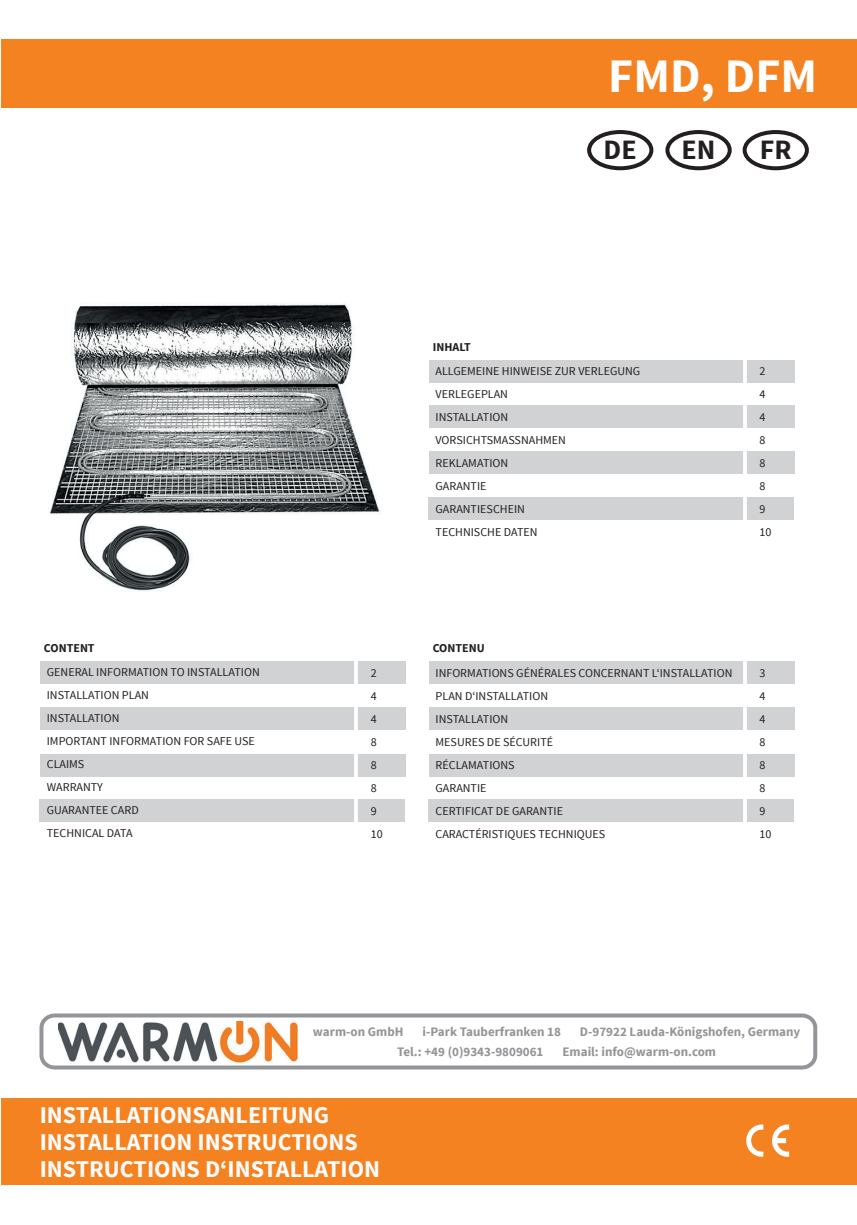
<style>
.page{position:relative;width:857px;height:1225px;background:#fff}
.page>*{position:absolute;margin:0;border:0;box-sizing:border-box;transform-origin:0 0}
.t1{font:700 48px "Source Sans Pro";color:#fff}
.t2{font:700 28px "Source Sans Pro";color:#231f20}
.t3{font:700 24px "Source Sans Pro";color:#fcfcfc}
.t4{font:700 13px "Source Sans Pro";color:#939598}
.t5{font:12px/23px "Source Sans Pro";color:#231f20}
.t6{font:700 12px "Source Sans Pro";color:#231f20}
</style>
<div class="page">
<div style="left:429px;top:360px;width:364px;height:22px;background:#d1d2d4"></div>
<div style="left:429px;top:405px;width:364px;height:22px;background:#d1d2d4"></div>
<div style="left:429px;top:451px;width:364px;height:22px;background:#d1d2d4"></div>
<div style="left:428px;top:497px;width:365px;height:22px;background:#d1d2d4"></div>
<div style="left:1px;top:1098px;width:855px;height:87px;background:#f58220"></div>
<div style="left:1px;top:40px;width:855px;height:68px;background:#f58220"></div>
<svg style="left:746px;top:1124px;width:17px;height:32px"></svg>
<svg style="left:772px;top:1124px;width:16px;height:32px"></svg>
<div style="left:40px;top:662px;width:365px;height:22px;background:#d1d2d4"></div>
<div style="left:40px;top:707px;width:365px;height:22px;background:#d1d2d4"></div>
<div style="left:40px;top:754px;width:365px;height:22px;background:#d1d2d4"></div>
<div style="left:39px;top:800px;width:365px;height:22px;background:#d1d2d4"></div>
<hr style="left:354px;top:659px;width:3px;height:179px;background:#fff">
<div style="left:429px;top:662px;width:364px;height:22px;background:#d1d2d4"></div>
<div style="left:429px;top:707px;width:364px;height:22px;background:#d1d2d4"></div>
<div style="left:429px;top:754px;width:364px;height:22px;background:#d1d2d4"></div>
<div style="left:428px;top:800px;width:365px;height:22px;background:#d1d2d4"></div>
<hr style="left:742px;top:341px;width:4px;height:500px;background:#fff">
<img style="left:50px;top:304px;width:330px;height:287px">
<div style="left:586px;top:130px;width:67px;height:40px;border:4px solid #231f20;border-radius:50%"></div>
<div style="left:665px;top:130px;width:66px;height:40px;border:4px solid #231f20;border-radius:50%"></div>
<div style="left:742px;top:130px;width:66px;height:40px;border:4px solid #231f20;border-radius:50%"></div>
<div style="left:39px;top:1013px;width:777px;height:56px;border:4px solid #939598;border-radius:13px"></div>
<img style="left:58px;top:1021px;width:239px;height:42px">
<h1 class="t1" style="left:608px;top:45px;width:210px">FMD, DFM</h1>
<h2 class="t2" style="left:603px;top:132px;width:35px">DE</h2>
<h2 class="t2" style="left:681px;top:132px;width:35px">EN</h2>
<h2 class="t2" style="left:759px;top:132px;width:33px">FR</h2>
<p class="t6" style="left:44px;top:640px;width:52px">CONTENT</p>
<p class="t5" style="left:47px;top:661px;width:214px">GENERAL INFORMATION TO INSTALLATION<br>INSTALLATION PLAN<br>INSTALLATION<br>IMPORTANT INFORMATION FOR SAFE USE<br>CLAIMS<br>WARRANTY<br>GUARANTEE CARD<br>TECHNICAL DATA</p>
<p class="t5" style="left:370px;top:661px;width:13px">2<br>4<br>4<br>8<br>8<br>8<br>9<br>10</p>
<p class="t6" style="left:432px;top:339px;width:40px">INHALT</p>
<p class="t5" style="left:435px;top:359px;width:206px">ALLGEMEINE HINWEISE ZUR VERLEGUNG<br>VERLEGEPLAN<br>INSTALLATION<br>VORSICHTSMASSNAHMEN<br>REKLAMATION<br>GARANTIE<br>GARANTIESCHEIN<br>TECHNISCHE DATEN</p>
<p class="t5" style="left:759px;top:359px;width:13px">2<br>4<br>4<br>8<br>8<br>8<br>9<br>10</p>
<p class="t6" style="left:432px;top:640px;width:53px">CONTENU</p>
<p class="t5" style="left:435px;top:662px;width:298px">INFORMATIONS GÉNÉRALES CONCERNANT L‘INSTALLATION<br>PLAN D‘INSTALLATION<br>INSTALLATION<br>MESURES DE SÉCURITÉ<br>RÉCLAMATIONS<br>GARANTIE<br>CERTIFICAT DE GARANTIE<br>CARACTÉRISTIQUES TECHNIQUES</p>
<p class="t5" style="left:759px;top:662px;width:13px">3<br>4<br>4<br>8<br>8<br>8<br>9<br>10</p>
<p class="t4" style="left:313px;top:1023px;width:92px">warm-on GmbH</p>
<p class="t4" style="left:422px;top:1023px;width:140px">i-Park Tauberfranken 18</p>
<p class="t4" style="left:579px;top:1023px;width:222px">D-97922 Lauda-Königshofen, Germany</p>
<p class="t4" style="left:397px;top:1043px;width:148px">Tel.: +49 (0)9343-9809061</p>
<p class="t4" style="left:562px;top:1043px;width:155px">Email: info@warm-on.com</p>
<h3 class="t3" style="left:40px;top:1099px;width:291px">INSTALLATIONSANLEITUNG</h3>
<h3 class="t3" style="left:40px;top:1126px;width:319px">INSTALLATION INSTRUCTIONS</h3>
<h3 class="t3" style="left:40px;top:1153px;width:342px">INSTRUCTIONS D‘INSTALLATION</h3>
</div>
